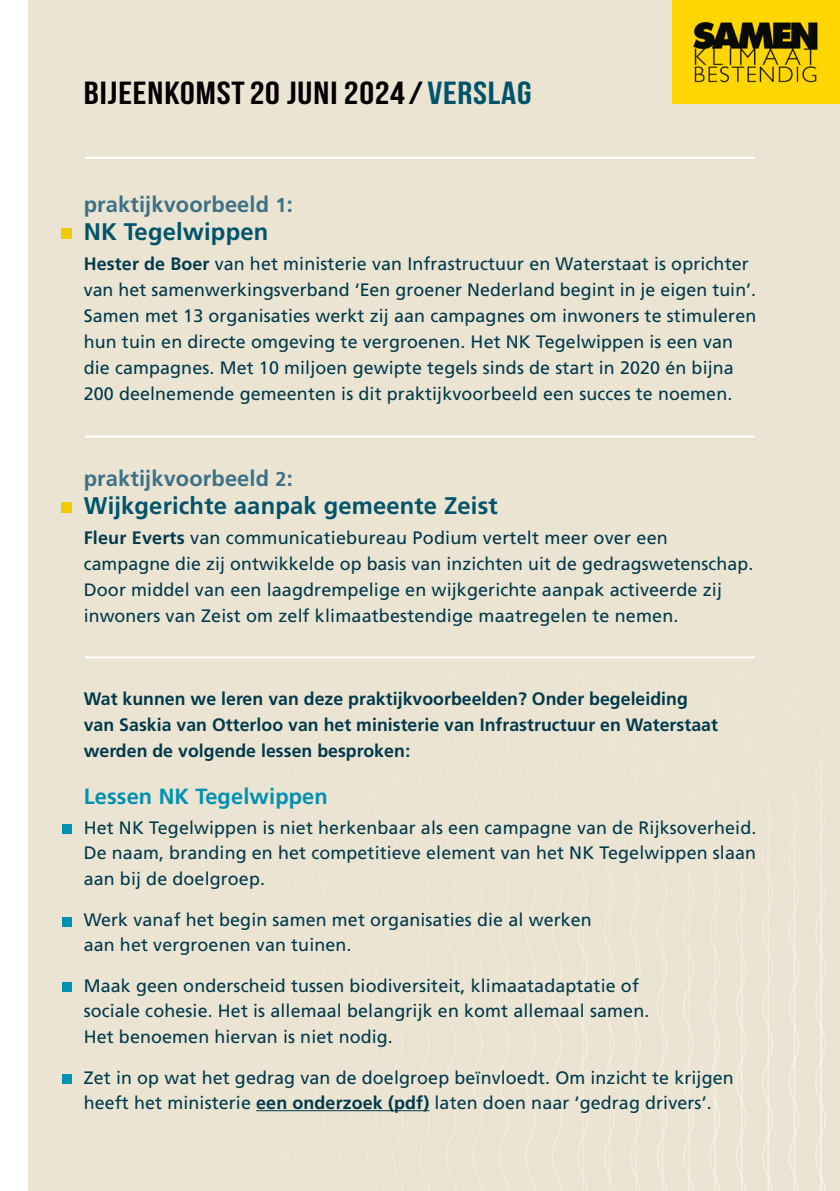
<style>
.page{position:relative;width:840px;height:1191px;background:#fff}
.page>*{position:absolute;margin:0;border:0;box-sizing:border-box;transform-origin:0 0}
.t1{font:32px "Bebas Neue";letter-spacing:.02em;color:#000;scale:1.16 1}
.t2{font:700 24px "Frutiger LT Pro";letter-spacing:.005em;color:#00536b}
.t3{font:700 22px "Frutiger LT Pro";letter-spacing:.005em;color:#3b7086}
.t4{font:700 22px "Frutiger LT Pro";letter-spacing:.005em;color:#0091b1}
.t5{font:18px/26px "Frutiger LT Pro";letter-spacing:.005em;color:#00394b}
.t6{font:700 18px/26px "Frutiger LT Pro";color:#00394b}
.s1{color:#00536b}
.s2{font-size:20px}
.s3{font-weight:700}
</style>
<div class="page">
<div style="left:28px;top:0;width:811px;height:1191px;background:#ebe4d2"></div>
<hr style="left:85px;top:656px;width:669px;height:2px;background:#fff">
<hr style="left:85px;top:435px;width:669px;height:2px;background:#fff">
<hr style="left:85px;top:157px;width:669px;height:2px;background:#fff">
<div style="left:62px;top:502px;width:10px;height:10px;background:#f0cb00"></div>
<div style="left:62px;top:1073px;width:10px;height:10px;background:#0091b1"></div>
<div style="left:62px;top:982px;width:10px;height:10px;background:#0091b1"></div>
<div style="left:62px;top:917px;width:10px;height:9px;background:#0091b1"></div>
<div style="left:62px;top:824px;width:10px;height:9px;background:#0091b1"></div>
<div style="left:62px;top:228px;width:10px;height:11px;background:#f0cb00"></div>
<hr style="left:256px;top:1110px;width:173px;height:1px;background:#00394b">
<img style="left:672px;top:0;width:167px;height:104px">
<h1 class="t1" style="left:84px;top:75px;width:387px">BIJEENKOMST 20 JUNI 2024 / <span class="s1">VERSLAG</span></h1>
<p class="t3" style="left:84px;top:192px;width:210px">praktijkvoorbeeld <span class="s2">1</span>:</p>
<p class="t2" style="left:84px;top:218px;width:186px">NK Tegelwippen</p>
<p class="t5" style="left:84px;top:251px;width:673px"><span class="s3">Hester de Boer</span> van het ministerie van Infrastructuur en Waterstaat is oprichter van het samenwerkingsverband ‘Een groener Nederland begint in je eigen tuin’.<br>Samen met 13 organisaties werkt zij aan campagnes om inwoners te stimuleren hun tuin en directe omgeving te vergroenen. Het NK Tegelwippen is een van die campagnes. Met 10 miljoen gewipte tegels sinds de start in 2020 én bijna 200 deelnemende gemeenten is dit praktijkvoorbeeld een succes te noemen.</p>
<p class="t3" style="left:84px;top:465px;width:210px">praktijkvoorbeeld <span class="s2">2</span>:</p>
<p class="t2" style="left:84px;top:491px;width:415px">Wijkgerichte aanpak gemeente Zeist</p>
<p class="t5" style="left:84px;top:524px;width:670px"><span class="s3">Fleur Everts</span> van communicatiebureau Podium vertelt meer over een campagne die zij ontwikkelde op basis van inzichten uit de gedragswetenschap.<br>Door middel van een laagdrempelige en wijkgerichte aanpak activeerde zij inwoners van Zeist om zelf klimaatbestendige maatregelen te nemen.</p>
<p class="t6" style="left:84px;top:685px;width:635px">Wat kunnen we leren van deze praktijkvoorbeelden? Onder begeleiding van Saskia van Otterloo van het ministerie van Infrastructuur en Waterstaat werden de volgende lessen besproken:</p>
<p class="t4" style="left:84px;top:783px;width:245px">Lessen NK Tegelwippen</p>
<p class="t5" style="left:84px;top:815px;width:673px;line-height:25.4px;text-align:justify">Het NK Tegelwippen is niet herkenbaar als een campagne van de Rijksoverheid.<br>De naam, branding en het competitieve element van het NK Tegelwippen slaan aan bij de doelgroep.</p>
<p class="t5" style="left:84px;top:907px;width:509px;line-height:25px">Werk vanaf het begin samen met organisaties die al werken aan het vergroenen van tuinen.</p>
<p class="t5" style="left:84px;top:973px;width:566px;line-height:25.4px">Maak geen onderscheid tussen biodiversiteit, klimaatadaptatie of sociale cohesie. Het is allemaal belangrijk en komt allemaal samen.<br>Het benoemen hiervan is niet nodig.</p>
<p class="t5" style="left:84px;top:1065px;width:651px;line-height:25px">Zet in op wat het gedrag van de doelgroep beïnvloedt. Om inzicht te krijgen heeft het ministerie <span class="s3">een onderzoek (pdf)</span> laten doen naar ‘gedrag drivers’.</p>
</div>
